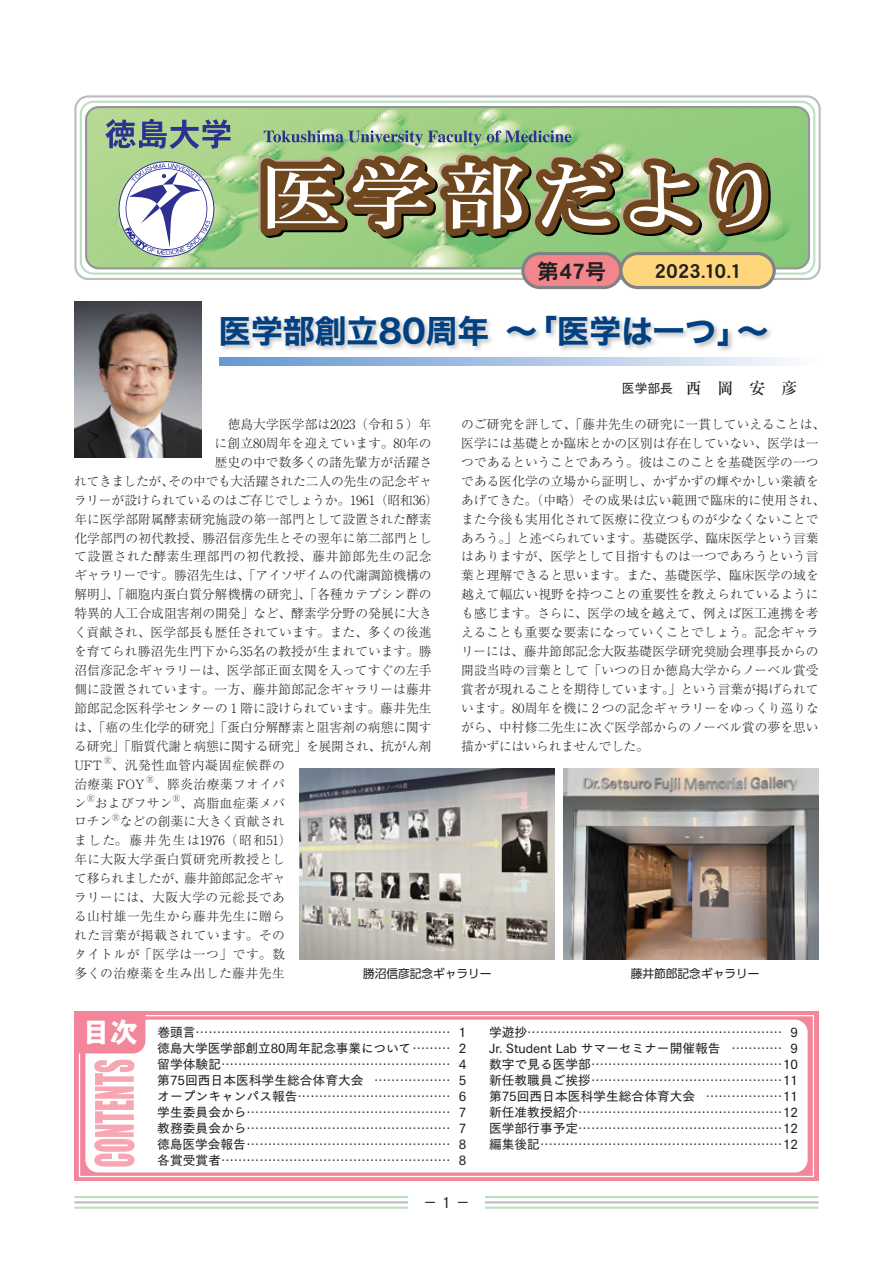
<style>
.page{position:relative;width:893px;height:1263px;background:#fff}
.page>*{position:absolute;margin:0;border:0;box-sizing:border-box;transform-origin:0 0}
.t1{font:31.95px "Hira Kaku Std N W7";color:#014081}
.t2{font:27.6px "DFHS Gothic Std W9";color:#fff}
.t3{font:21.3px "DFHS Gothic Std W7";color:#231f20}
.t4{font:19.2px "DFHS Gothic Std W7";letter-spacing:-.4em;color:#231f20}
.t5{font:500 15.9px "Ryumin Pr 6";color:#231f20}
.t6{font:14.85px "Tsuku Go Pro M";color:#231f20}
.t7{font:300 12.75px/18.9px "Ryumin Pr 6";letter-spacing:.005em;color:#231f20}
.t8{font:12.75px/15.9px "Tsuku Go Pro D";color:#231f20;text-align:justify}
.t9{font:300 12.75px/18.9px "Ryumin Pr 6";letter-spacing:.035em;color:#231f20}
.t10{font:300 12.75px "Ryumin Pr 6";letter-spacing:-.015em;color:#231f20}
.t11{font:300 12.75px "Ryumin Pr 6";letter-spacing:.045em;color:#231f20}
.t12{font:300 12.75px/18.9px "Ryumin Pr 6";letter-spacing:.05em;color:#231f20}
.t13{font:300 12.75px "Ryumin Pr 6";letter-spacing:.03em;color:#231f20}
.t14{font:11.7px "UD Shin Go Pr 6 N";color:#231f20}
.t15{font:300 7.5px "Ryumin Pr 6";color:#231f20}
.s1{font-family:"Tsuku Go Pro D";font-weight:400;font-size:12.75px}
</style>
<div class="page">
<svg style="left:74px;top:1011px;width:745px;height:169px;fill:#f3869a"></svg>
<div style="left:79px;top:1015px;width:735px;height:162px;border:1px solid #fff"></div>
<div style="left:85px;top:1020px;width:723px;height:152px;background:#fff;border-radius:13px"></div>
<div style="left:74px;top:1011px;width:71px;height:42px;background:#f3869a"></div>
<svg style="left:94px;top:1060px;width:41px;height:107px"></svg>
<svg style="left:219px;top:357px;width:569px;height:8px"></svg>
<div style="left:219px;top:313px;width:555px;height:40px;background:#231f20;opacity:.3"></div>
<img style="left:74px;top:302px;width:128px;height:155px">
<img style="left:300px;top:768px;width:255px;height:192px">
<img style="left:563px;top:768px;width:256px;height:192px">
<hr style="left:74px;top:1196px;width:745px;height:2px;background:#bbdfc0">
<hr style="left:74px;top:1206px;width:745px;height:3px;background:#bbdfc0">
<hr style="left:74px;top:1201px;width:745px;height:2px;background:#bcbdc0">
<div style="left:408px;top:1192px;width:77px;height:21px;background:#fff"></div>
<div style="left:74px;top:95px;width:747px;height:185px;border:2px solid #bcbdc0;border-radius:13px"></div>
<div style="left:80px;top:101px;width:735px;height:174px;border:2px solid #bbdfc0;border-radius:13px"></div>
<img style="left:86px;top:109px;width:723px;height:159px">
<div style="left:85px;top:106px;width:725px;height:163px;border:2px solid #939598;border-radius:13px"></div>
<svg style="left:105px;top:119px;width:126px;height:30px"></svg>
<div style="left:523px;top:253px;width:98px;height:35px;background:#f3858d;border-radius:17px"></div>
<div style="left:521px;top:252px;width:101px;height:37px;border:3px solid #808285;border-radius:17px"></div>
<div style="left:621px;top:253px;width:153px;height:35px;background:#fed77d;border-radius:17px"></div>
<div style="left:619px;top:252px;width:157px;height:37px;border:3px solid #808285;border-radius:17px"></div>
<svg style="left:119px;top:162px;width:95px;height:94px"></svg>
<svg style="left:125px;top:163px;width:85px;height:92px"></svg>
<svg style="left:251px;top:130px;width:527px;height:135px"></svg>
<h3 class="t3" style="left:537px;top:260px;width:71px">第４７号</h3>
<h3 class="t4" style="left:651px;top:261px;width:97px">２０２３.１０.１</h3>
<h1 class="t1" style="left:219px;top:306px;width:551px">医学部創立80周年　～「医学は一つ」～</h1>
<p class="t7" style="left:215px;top:414px;width:218px">　徳島大学医学部は2023（令和 5 ）年</p>
<p class="t7" style="left:215px;top:433px;width:219px">に創立80周年を迎えています。80年の</p>
<p class="t7" style="left:215px;top:452px;width:219px">歴史の中で数多くの諸先輩方が活躍さ</p>
<p class="t10" style="left:74px;top:471px;width:359px">れてきましたが、その中でも大活躍された二人の先生の記念ギャ</p>
<p class="t10" style="left:74px;top:490px;width:366px">ラリーが設けられているのはご存じでしょうか。1961（昭和36）</p>
<p class="t7" style="left:74px;top:509px;width:359px">年に医学部附属酵素研究施設の第一部門として設置された酵素</p>
<p class="t7" style="left:74px;top:528px;width:359px">化学部門の初代教授、勝沼信彦先生とその翌年に第二部門とし</p>
<p class="t11" style="left:74px;top:547px;width:359px">て設置された酵素生理部門の初代教授、藤井節郎先生の記念</p>
<p class="t7" style="left:74px;top:565px;width:359px">ギャラリーです。勝沼先生は、「アイソザイムの代謝調節機構の</p>
<p class="t7" style="left:74px;top:584px;width:359px">解明」、「細胞内蛋白質分解機構の研究」、「各種カテプシン群の</p>
<p class="t7" style="left:74px;top:603px;width:359px">特異的人工合成阻害剤の開発」など、酵素学分野の発展に大き</p>
<p class="t7" style="left:74px;top:622px;width:359px">く貢献され、医学部長も歴任されています。また、多くの後進</p>
<p class="t7" style="left:74px;top:641px;width:359px">を育てられ勝沼先生門下から35名の教授が生まれています。勝</p>
<p class="t7" style="left:74px;top:660px;width:359px">沼信彦記念ギャラリーは、医学部正面玄関を入ってすぐの左手</p>
<p class="t7" style="left:74px;top:679px;width:359px">側に設置されています。一方、藤井節郎記念ギャラリーは藤井</p>
<p class="t7" style="left:74px;top:698px;width:359px">節郎記念医科学センターの 1 階に設けられています。藤井先生</p>
<p class="t7" style="left:74px;top:717px;width:359px">は、「癌の生化学的研究」「蛋白分解酵素と阻害剤の病態に関す</p>
<p class="t10" style="left:74px;top:736px;width:359px">る研究」「脂質代謝と病態に関する研究」を展開され、抗がん剤</p>
<p class="t7" style="left:74px;top:755px;width:29px">UFT</p>
<p class="t15" style="left:104px;top:755px;width:9px">Ⓡ</p>
<p class="t12" style="left:74px;top:755px;width:212px;text-indent:37px">、汎発性血管内凝固症候群の治療薬 FOY</p>
<p class="t15" style="left:147px;top:774px;width:9px">Ⓡ</p>
<p class="t13" style="left:154px;top:774px;width:133px">、膵炎治療薬フオイパ</p>
<p class="t5" style="left:622px;top:375px;width:177px"><span class="s1">医学部長</span> 西　岡　安　彦</p>
<p class="t7" style="left:461px;top:414px;width:366px">のご研究を評して、「藤井先生の研究に一貫していえることは、医学には基礎とか臨床とかの区別は存在していない、医学は一つであるということであろう。彼はこのことを基礎医学の一つである医化学の立場から証明し、かずかずの輝やかしい業績をあげてきた。（中略）その成果は広い範囲で臨床的に使用され、また今後も実用化されて医療に役立つものが少なくないことであろう。」と述べられています。基礎医学、臨床医学という言葉はありますが、医学として目指すものは一つであろうという言葉と理解できると思います。また、基礎医学、臨床医学の域を越えて幅広い視野を持つことの重要性を教えられているようにも感じます。さらに、医学の域を越えて、例えば医工連携を考えることも重要な要素になっていくことでしょう。記念ギャラリーには、藤井節郎記念大阪基礎医学研究奨励会理事長からの開設当時の言葉として「いつの日か徳島大学からノーベル賞受賞者が現れることを期待しています。」という言葉が掲げられています。80周年を機に 2 つの記念ギャラリーをゆっくり巡りながら、中村修二先生に次ぐ医学部からのノーベル賞の夢を思い描かずにはいられませんでした。</p>
<p class="t15" style="left:87px;top:792px;width:9px">Ⓡ</p>
<p class="t7" style="left:95px;top:792px;width:79px">およびフサン</p>
<p class="t15" style="left:173px;top:792px;width:9px">Ⓡ</p>
<p class="t9" style="left:180px;top:792px;width:106px">、高脂血症薬メバ</p>
<p class="t7" style="left:74px;top:811px;width:40px">ロチン</p>
<p class="t15" style="left:112px;top:811px;width:9px">Ⓡ</p>
<p class="t7" style="left:74px;top:792px;width:14px">ン</p>
<p class="t9" style="left:74px;top:811px;width:219px;text-indent:46px">などの創薬に大きく貢献されました。藤井先生は1976（昭和51）年に大阪大学蛋白質研究所教授として移られましたが、藤井節郎記念ギャラリーには、大阪大学の元総長である山村雄一先生から藤井先生に贈られた言葉が掲載されています。そのタイトルが「医学は一つ」です。数多くの治療薬を生み出した藤井先生</p>
<p class="t14" style="left:363px;top:963px;width:130px">勝沼信彦記念ギャラリー</p>
<p class="t14" style="left:631px;top:963px;width:130px">藤井節郎記念ギャラリー</p>
<h2 class="t2" style="left:83px;top:1017px;width:57px">目次</h2>
<p class="t8" style="left:157px;top:1023px;width:311px">巻頭言…………………………………………………… 1徳島大学医学部創立80周年記念事業について………… 2留学体験記……………………………………………… 4第75回西日本医科学生総合体育大会… ……………… 5オープンキャンパス報告……………………………… 6学生委員会から………………………………………… 7教務委員会から………………………………………… 7徳島医学会報告…………………………………………… 8各賞受賞者……………………………………………… 8</p>
<p class="t8" style="left:489px;top:1023px;width:310px">学遊抄…………………………………………………… 9<br>Jr. Student Lab サマーセミナー開催報告… ………… 9数字で見る医学部………………………………………10新任教職員ご挨拶………………………………………11第75回西日本医科学生総合体育大会… ………………11新任准教授紹介…………………………………………12医学部行事予定…………………………………………12編集後記…………………………………………………12</p>
<p class="t6" style="left:423px;top:1190px;width:49px">− 1 −</p>
</div>
